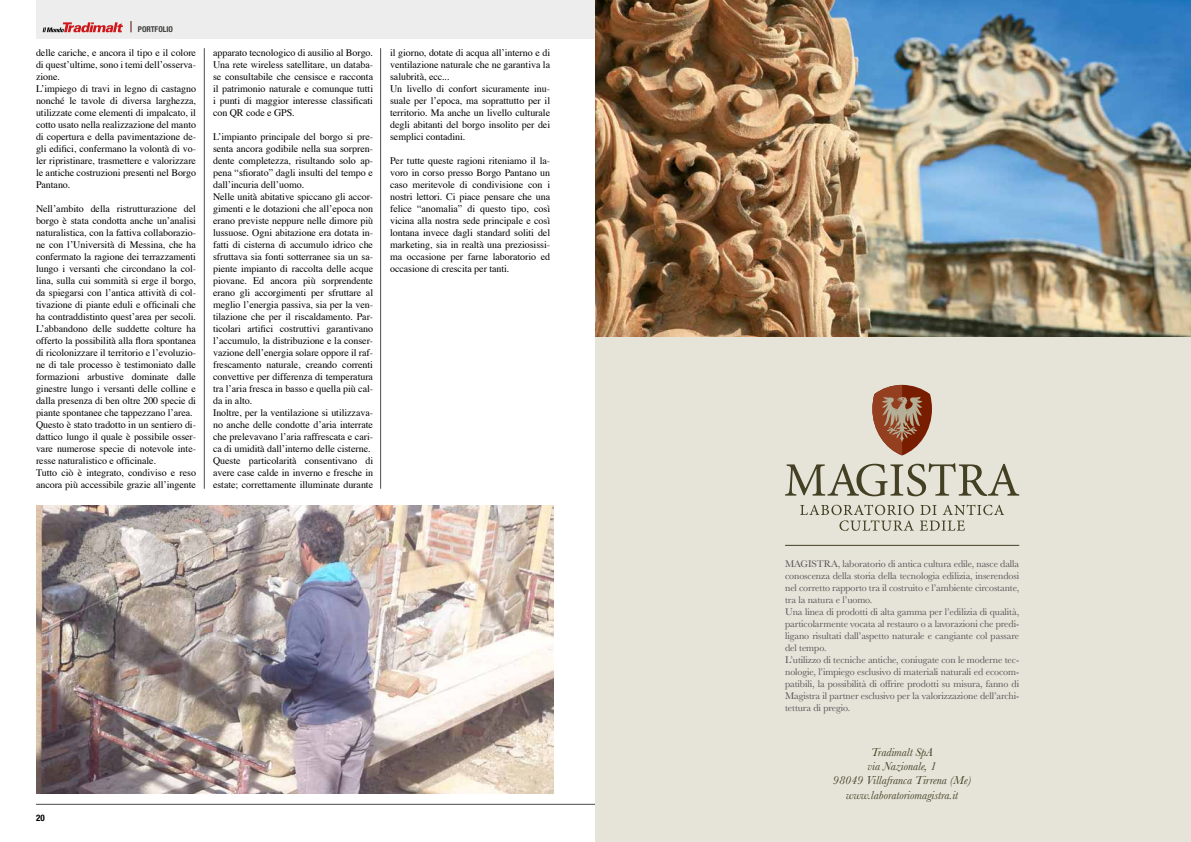
<style>
.page{position:relative;width:1191px;height:842px;background:#fff}
.page>*{position:absolute;margin:0;border:0;box-sizing:border-box;transform-origin:0 0}
.t1{font:italic 12px/14.4px "Baskerville";color:#444023;text-align:center}
.t2{font:10px/12px "Times";letter-spacing:-.005em;color:#000}
.t3{font:10px/12px "Baskerville";letter-spacing:-.01em;color:#525251}
.t4{font:700 condensed 9px "Helvetica Neue LT Std";color:#000}
.t5{font:700 condensed 8px "Helvetica Neue LT Std";color:#3c3c3b}
</style>
<div class="page">
<div style="left:36px;top:0;width:559px;height:38px;background:#ededed"></div>
<svg style="left:43px;top:22px;width:80px;height:10px"></svg>
<hr style="left:36px;top:804px;width:559px;height:1px;background:#4a4a49">
<hr style="left:204px;top:48px;width:1px;height:441px;background:#4a4a49">
<hr style="left:380px;top:48px;width:1px;height:441px;background:#4a4a49">
<img style="left:36px;top:506px;width:518px;height:288px">
<div style="left:596px;top:0;width:595px;height:842px;background:#e6e3d9"></div>
<svg style="left:785px;top:463px;width:234px;height:33px"></svg>
<svg style="left:800px;top:505px;width:204px;height:26px"></svg>
<svg style="left:872px;top:385px;width:60px;height:70px"></svg>
<hr style="left:785px;top:545px;width:234px;height:1px;background:#444023">
<img style="left:596px;top:0;width:595px;height:336px">
<p class="t5" style="left:138px;top:25px;width:37px">PORTFOLIO</p>
<p class="t2" style="left:36px;top:45px;width:162px">delle cariche, e ancora il tipo e il colore di quest’ultime, sono i temi dell’osserva&shy;zione.<br>L’impiego di travi in legno di castagno nonché le tavole di diversa larghezza, utilizzate come elementi di impalcato, il cotto usato nella realizzazione del manto di copertura e della pavimentazione de&shy;gli edifici, confermano la volontà di vo&shy;ler ripristinare, trasmettere e valorizzare le antiche costruzioni presenti nel Borgo Pantano.</p>
<p class="t2" style="left:36px;top:201px;width:162px">Nell’ambito della ristrutturazione del borgo è stata condotta anche un’analisi naturalistica, con la fattiva collaborazio&shy;ne con l’Università di Messina, che ha confermato la ragione dei terrazzamenti lungo i versanti che circondano la col&shy;lina, sulla cui sommità si erge il borgo, da spiegarsi con l’antica attività di col&shy;tivazione di piante eduli e officinali che ha contraddistinto quest’area per secoli.<br>L’abbandono delle suddette colture ha offerto la possibilità alla flora spontanea di ricolonizzare il territorio e l’evoluzio&shy;ne di tale processo è testimoniato dalle formazioni arbustive dominate dalle ginestre lungo i versanti delle colline e dalla presenza di ben oltre 200 specie di piante spontanee che tappezzano l’area.<br>Questo è stato tradotto in un sentiero di&shy;dattico lungo il quale è possibile osser&shy;vare numerose specie di notevole inte&shy;resse naturalistico e officinale.<br>Tutto ciò è integrato, condiviso e reso ancora più accessibile grazie all’ingente</p>
<p class="t2" style="left:213px;top:45px;width:162px;text-align:justify">apparato tecnologico di ausilio al Borgo.<br>Una rete wireless satellitare, un databa&shy;se consultabile che censisce e racconta il patrimonio naturale e comunque tutti i punti di maggior interesse classificati con QR code e GPS.</p>
<p class="t2" style="left:213px;top:129px;width:162px">L’impianto principale del borgo si pre&shy;senta ancora godibile nella sua sorpren&shy;dente completezza, risultando solo ap&shy;pena “sfiorato” dagli insulti del tempo e dall’incuria dell’uomo.<br>Nelle unità abitative spiccano gli accor&shy;gimenti e le dotazioni che all’epoca non erano previste neppure nelle dimore più lussuose. Ogni abitazione era dotata in&shy;fatti di cisterna di accumulo idrico che sfruttava sia fonti sotterranee sia un sa&shy;piente impianto di raccolta delle acque piovane. Ed ancora più sorprendente erano gli accorgimenti per sfruttare al meglio l’energia passiva, sia per la ven&shy;tilazione che per il riscaldamento. Par&shy;ticolari artifici costruttivi garantivano l’accumulo, la distribuzione e la conser&shy;vazione dell’energia solare oppore il raf&shy;frescamento naturale, creando correnti convettive per differenza di temperatura tra l’aria fresca in basso e quella più cal&shy;da in alto.<br>Inoltre, per la ventilazione si utilizzava&shy;no anche delle condotte d’aria interrate che prelevavano l’aria raffrescata e cari&shy;ca di umidità dall’interno delle cisterne.<br>Queste particolarità consentivano di avere case calde in inverno e fresche in estate; correttamente illuminate durante</p>
<p class="t2" style="left:390px;top:45px;width:162px">il giorno, dotate di acqua all’interno e di ventilazione naturale che ne garantiva la salubrità, ecc...<br>Un livello di confort sicuramente inu&shy;suale per l’epoca, ma soprattutto per il territorio. Ma anche un livello culturale degli abitanti del borgo insolito per dei semplici contadini.</p>
<p class="t2" style="left:390px;top:153px;width:161px;text-align:justify">Per tutte queste ragioni riteniamo il la&shy;voro in corso presso Borgo Pantano un caso meritevole di condivisione con i nostri lettori. Ci piace pensare che una felice “anomalia” di questo tipo, così vicina alla nostra sede principale e così lontana invece dagli standard soliti del marketing, sia in realtà una preziosissi&shy;ma occasione per farne laboratorio ed occasione di crescita per tanti.</p>
<p class="t4" style="left:36px;top:812px;width:10px">20</p>
<p class="t3" style="left:785px;top:557px;width:236px">MAGISTRA, laboratorio di antica cultura edile, nasce dalla conoscenza della storia della tecnologia edilizia, inserendosi nel corretto rapporto tra il costruito e l’ambiente circostante, tra la natura e l’uomo.<br>Una linea di prodotti di alta gamma per l’edilizia di qualità, particolarmente vocata al restauro o a lavorazioni che predi&shy;ligano risultati dall’aspetto naturale e cangiante col passare del tempo.<br>L’utilizzo di tecniche antiche, coniugate con le moderne tec&shy;nologie, l’impiego esclusivo di materiali naturali ed ecocom&shy;patibili, la possibilità di offrire prodotti su misura, fanno di Magistra il partner esclusivo per la valorizzazione dell’archi&shy;tettura di pregio.</p>
<p class="t1" style="left:833px;top:744px;width:140px">Tradimalt SpA<br>via Nazionale, 1<br>98049 Villafranca Tirrena (Me) www.laboratoriomagistra.it</p>
</div>
